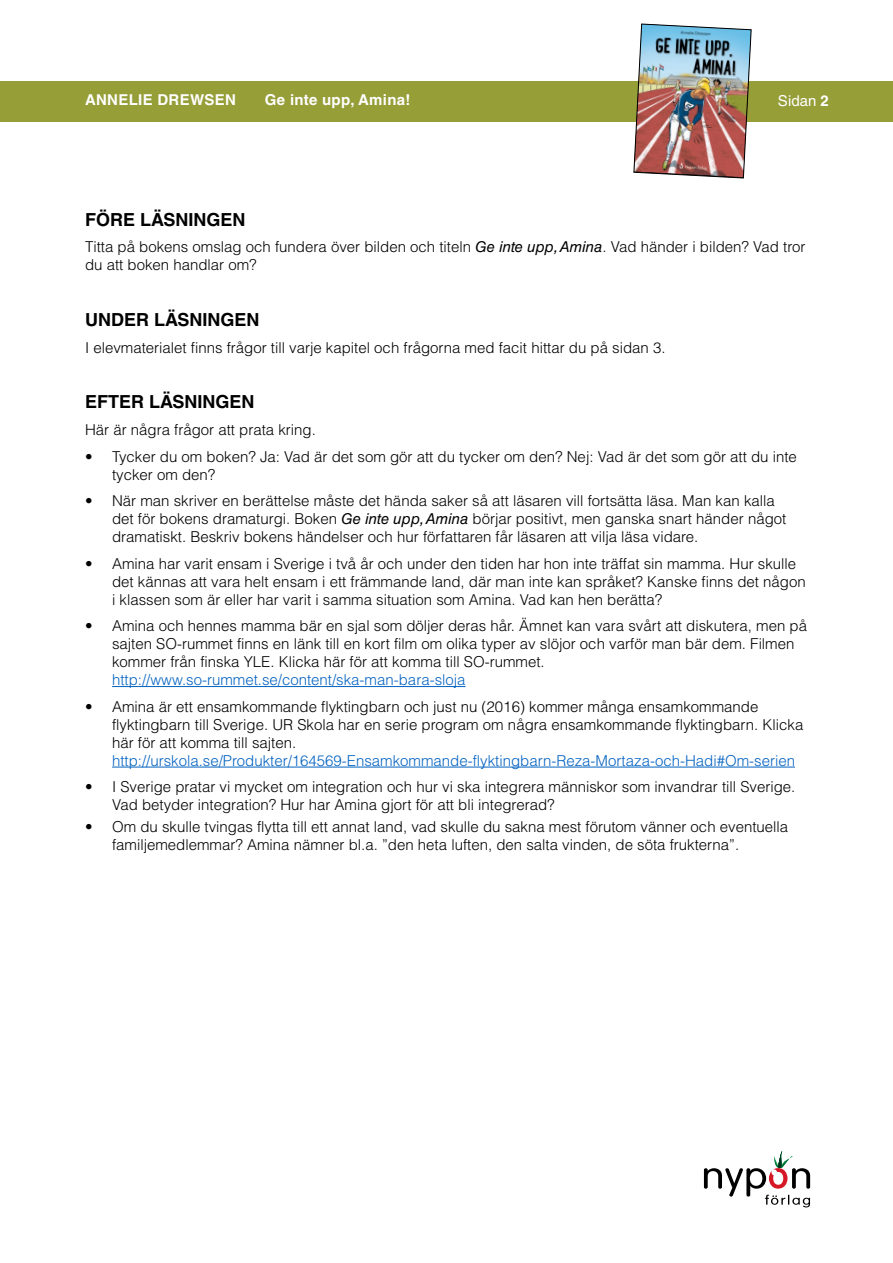
<style>
.page{position:relative;width:893px;height:1263px;background:#fff}
.page>*{position:absolute;margin:0;border:0;box-sizing:border-box;transform-origin:0 0}
.t1{font:700 18px "Helvetica LT Std";color:#000}
.t2{font:300 15px/18px "Helvetica LT Std";color:#000}
.t3{font:300 15px "Helvetica LT Std";color:#0563c1}
.t4{font:700 15px "Helvetica LT Std";letter-spacing:.02em;color:#fff}
.t5{font:15px "Helvetica LT Std";color:#fff}
.s1{font-weight:700}
.s2{font-weight:400;font-style:italic}
</style>
<div class="page">
<div style="left:0;top:81px;width:893px;height:40px;background:#969e38"></div>
<svg style="left:704px;top:1151px;width:106px;height:56px"></svg>
<img style="left:633px;top:23px;width:119px;height:156px">
<hr style="left:112px;top:686px;width:353px;height:1px;background:#0563c1">
<hr style="left:112px;top:767px;width:683px;height:1px;background:#0563c1">
<p class="t4" style="left:85px;top:90px;width:152px">ANNELIE DREWSEN</p>
<p class="t4" style="left:265px;top:90px;width:147px">Ge inte upp, Amina!</p>
<p class="t5" style="left:778px;top:92px;width:52px">Sidan <span class="s1">2</span></p>
<p class="t1" style="left:85px;top:208px;width:162px">FÖRE LÄSNINGEN</p>
<p class="t2" style="left:85px;top:238px;width:722px">Titta på bokens omslag och fundera över bilden och titeln <span class="s2">Ge inte upp, Amina</span>. Vad händer i bilden? Vad tror du att boken handlar om?</p>
<p class="t1" style="left:85px;top:309px;width:176px">UNDER LÄSNINGEN</p>
<p class="t2" style="left:85px;top:338px;width:582px">I elevmaterialet finns frågor till varje kapitel och frågorna med facit hittar du på sidan 3.</p>
<p class="t1" style="left:85px;top:391px;width:171px">EFTER LÄSNINGEN</p>
<p class="t2" style="left:85px;top:420px;width:232px">Här är några frågor att prata kring.</p>
<p class="t2" style="left:112px;top:447px;width:686px;text-indent:-27px">• Tycker du om boken? Ja: Vad är det som gör att du tycker om den? Nej: Vad är det som gör att du inte tycker om den?</p>
<p class="t2" style="left:112px;top:491px;width:676px;text-indent:-27px">• När man skriver en berättelse måste det hända saker så att läsaren vill fortsätta läsa. Man kan kalla det för bokens dramaturgi. Boken <span class="s2">Ge inte upp, Amina</span> börjar positivt, men ganska snart händer något dramatiskt. Beskriv bokens händelser och hur författaren får läsaren att vilja läsa vidare.</p>
<p class="t2" style="left:112px;top:554px;width:695px;text-indent:-27px">• Amina har varit ensam i Sverige i två år och under den tiden har hon inte träffat sin mamma. Hur skulle det kännas att vara helt ensam i ett främmande land, där man inte kan språket? Kanske finns det någon i klassen som är eller har varit i samma situation som Amina. Vad kan hen berätta?</p>
<p class="t2" style="left:112px;top:616px;width:696px;text-indent:-27px">• Amina och hennes mamma bär en sjal som döljer deras hår. Ämnet kan vara svårt att diskutera, men på sajten SO-rummet finns en länk till en kort film om olika typer av slöjor och varför man bär dem. Filmen kommer från finska YLE. Klicka här för att komma till SO-rummet.</p>
<p class="t3" style="left:112px;top:670px;width:355px">http://www.so-rummet.se/content/ska-man-bara-sloja</p>
<p class="t2" style="left:112px;top:697px;width:693px;text-indent:-27px">• Amina är ett ensamkommande flyktingbarn och just nu (2016) kommer många ensamkommande flyktingbarn till Sverige. UR Skola har en serie program om några ensamkommande flyktingbarn. Klicka här för att komma till sajten.</p>
<p class="t3" style="left:112px;top:751px;width:684px">http://urskola.se/Produkter/164569-Ensamkommande-flyktingbarn-Reza-Mortaza-och-Hadi#Om-serien</p>
<p class="t2" style="left:112px;top:778px;width:685px;text-indent:-27px">• I Sverige pratar vi mycket om integration och hur vi ska integrera människor som invandrar till Sverige.<br>Vad betyder integration? Hur har Amina gjort för att bli integrerad?</p>
<p class="t2" style="left:112px;top:818px;width:678px;text-indent:-27px">• Om du skulle tvingas flytta till ett annat land, vad skulle du sakna mest förutom vänner och eventuella familjemedlemmar? Amina nämner bl.a. ”den heta luften, den salta vinden, de söta frukterna”.</p>
</div>
